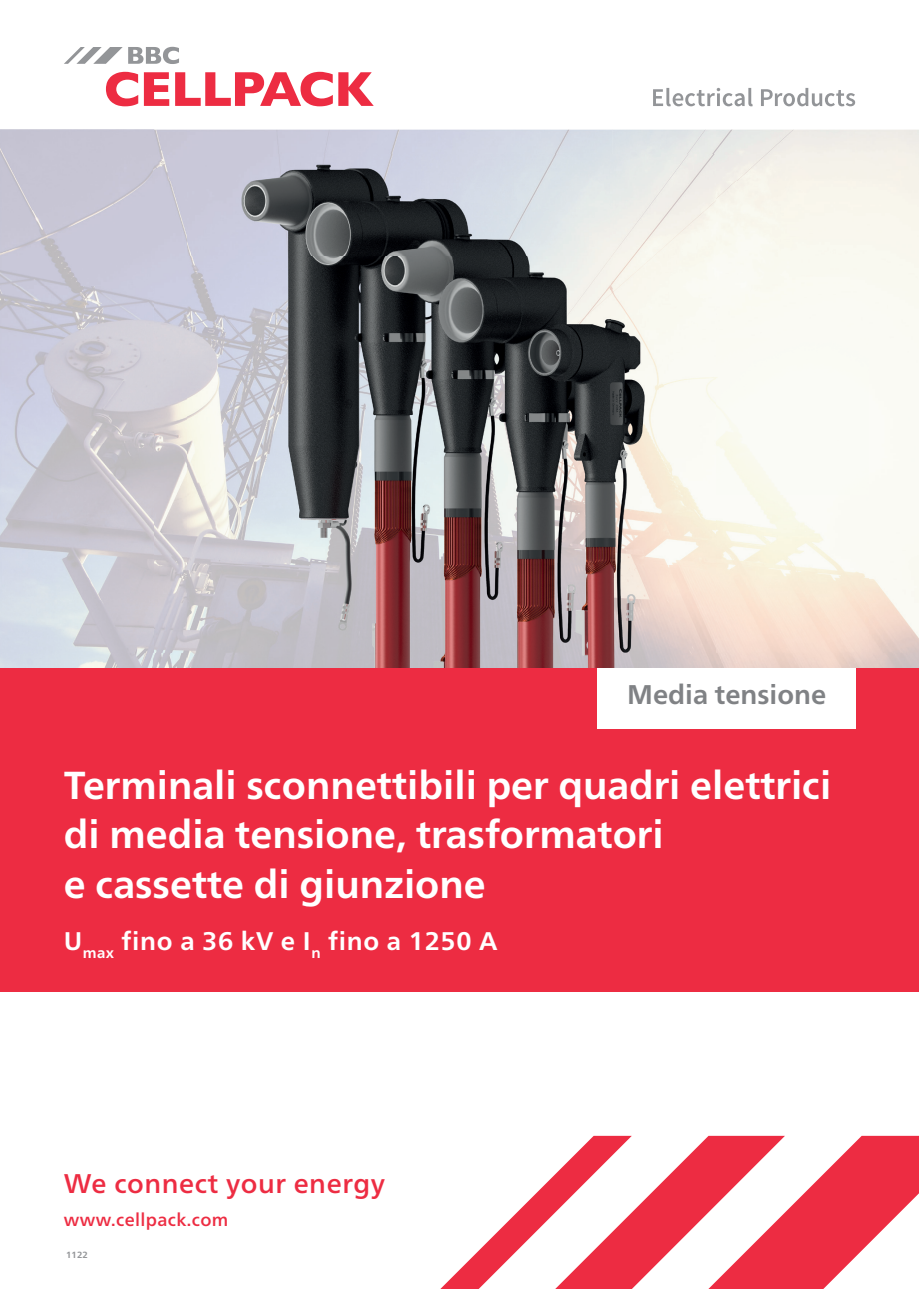
<style>
.page{position:relative;width:919px;height:1289px;background:#fff}
.page>*{position:absolute;margin:0;border:0;box-sizing:border-box;transform-origin:0 0}
.t1{font:700 39px/49.2px "Frutiger Neue LTW1 G";color:#fff}
.t2{font:500 27px "Frutiger Neue LTW1 G";letter-spacing:.02em;color:#ed2c42}
.t3{font:700 27px "Frutiger Neue LTW1 G";color:#808285}
.t4{font:700 25.5px "Frutiger Neue LTW1 G";letter-spacing:.025em;color:#fff}
.t5{font:500 18px "Frutiger Neue LTW1 G";letter-spacing:.02em;color:#ed2c42}
.t6{font:700 9px "Frutiger Neue LTW1 G";color:#939598}
</style>
<div class="page">
<img style="left:0;top:129px;width:153px;height:539px">
<img style="left:153px;top:129px;width:765px;height:52px">
<img style="left:153px;top:181px;width:34px;height:472px">
<img style="left:715px;top:181px;width:203px;height:472px">
<img style="left:153px;top:653px;width:765px;height:15px">
<img style="left:187px;top:154px;width:528px;height:514px">
<svg style="left:441px;top:1135px;width:477px;height:153px"></svg>
<svg style="left:106px;top:72px;width:32px;height:34px"></svg>
<svg style="left:144px;top:72px;width:25px;height:34px"></svg>
<svg style="left:175px;top:72px;width:199px;height:34px"></svg>
<svg style="left:64px;top:47px;width:115px;height:17px"></svg>
<svg style="left:653px;top:88px;width:99px;height:18px"></svg>
<svg style="left:761px;top:88px;width:94px;height:18px"></svg>
<div style="left:0;top:668px;width:918px;height:323px;background:#ed2c42"></div>
<div style="left:597px;top:667px;width:258px;height:61px;background:#fff"></div>
<p class="t3" style="left:627px;top:675px;width:200px">Media tensione</p>
<p class="t1" style="left:64px;top:758px;width:769px">Terminali sconnettibili per quadri elettrici di media tensione, trasformatori<br>e cassette di giunzione</p>
<p class="t4" style="left:64px;top:922px;width:435px">U<sub>max</sub> fino a 36 kV e I<sub>n</sub> fino a 1250 A</p>
<p class="t2" style="left:64px;top:1163px;width:323px">We connect your energy</p>
<p class="t5" style="left:64px;top:1205px;width:166px">www.cellpack.com</p>
<p class="t6" style="left:66px;top:1248px;width:23px">1122</p>
</div>
